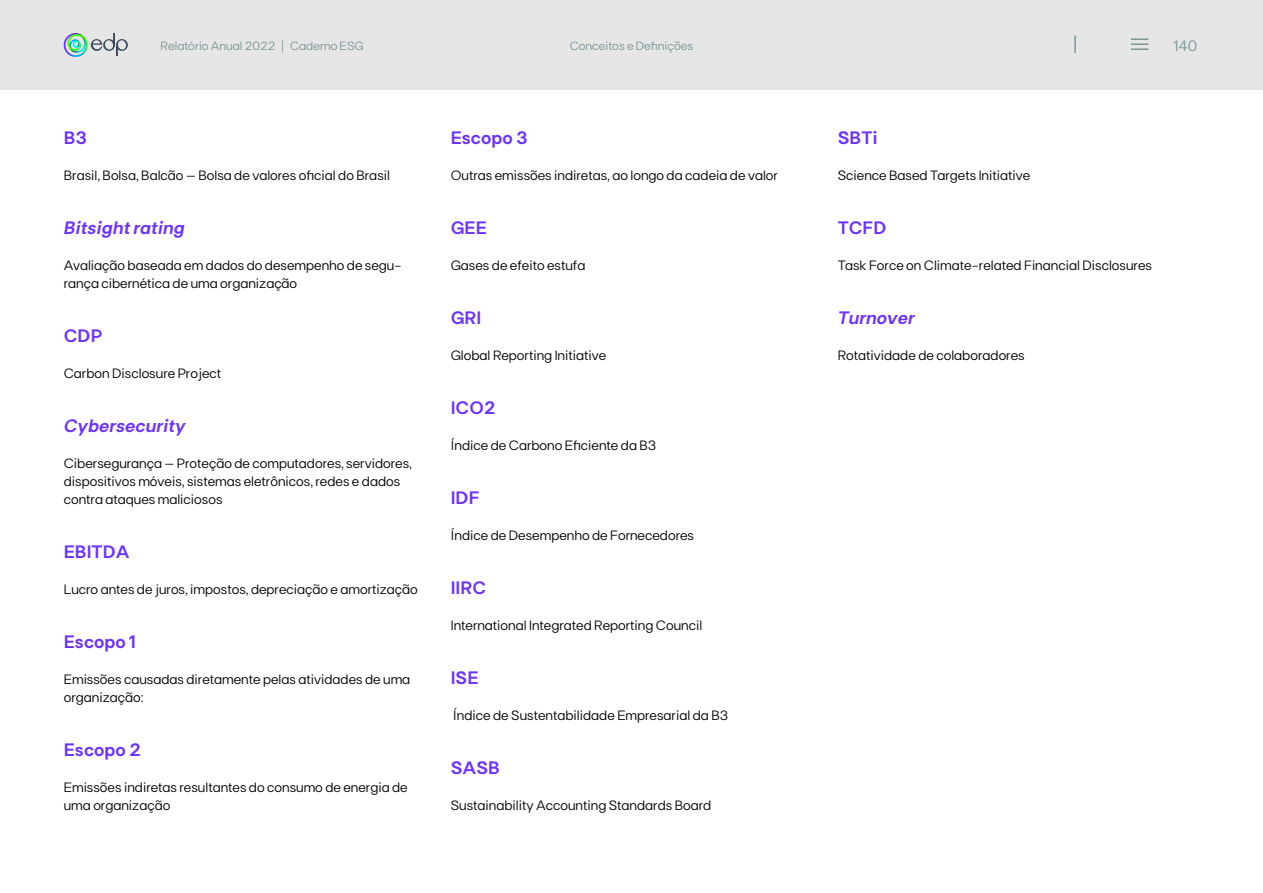
<style>
.page{position:relative;width:1263px;height:893px;background:#fff}
.page>*{position:absolute;margin:0;border:0;box-sizing:border-box;transform-origin:0 0}
.t1{font:600 18px "FT Base";color:#6d32ff}
.t2{font:italic 600 18px "FT Base";color:#6d32ff}
.t3{font:15px "FT Base";color:#7c9599}
.t4{font:13.5px/18px "FT Base";color:#000}
.t5{font:12px "FT Base";color:#7c9599}
</style>
<div class="page">
<div style="left:0;top:0;width:1263px;height:90px;background:#e6e6e6"></div>
<svg style="left:91px;top:33px;width:37px;height:23px"></svg>
<svg style="left:64px;top:33px;width:20px;height:18px"></svg>
<svg style="left:1074px;top:36px;width:2px;height:17px"></svg>
<svg style="left:1131px;top:38px;width:17px;height:12px"></svg>
<p class="t5" style="left:161px;top:39px;width:205px">Relatório Anual 2022 | Caderno ESG</p>
<p class="t5" style="left:570px;top:39px;width:125px">Conceitos e Definições</p>
<p class="t3" style="left:1173px;top:37px;width:26px">140</p>
<h1 class="t1" style="left:64px;top:127px;width:25px">B3</h1>
<p class="t4" style="left:64px;top:166px;width:328px">Brasil, Bolsa, Balcão – Bolsa de valores oficial do Brasil</p>
<h1 class="t2" style="left:64px;top:217px;width:123px">Bitsight rating</h1>
<p class="t4" style="left:64px;top:256px;width:339px">Avaliação baseada em dados do desempenho de segu&shy;rança cibernética de uma organização</p>
<h1 class="t1" style="left:64px;top:325px;width:40px">CDP</h1>
<p class="t4" style="left:64px;top:364px;width:159px">Carbon Disclosure Project</p>
<h1 class="t2" style="left:64px;top:415px;width:123px">Cybersecurity</h1>
<p class="t4" style="left:64px;top:454px;width:350px">Cibersegurança – Proteção de computadores, servidores, dispositivos móveis, sistemas eletrônicos, redes e dados contra ataques maliciosos</p>
<h1 class="t1" style="left:64px;top:541px;width:67px">EBITDA</h1>
<p class="t4" style="left:64px;top:580px;width:356px">Lucro antes de juros, impostos, depreciação e amortização</p>
<h1 class="t1" style="left:64px;top:631px;width:74px">Escopo 1</h1>
<p class="t4" style="left:64px;top:670px;width:348px">Emissões causadas diretamente pelas atividades de uma organização:</p>
<h1 class="t1" style="left:64px;top:739px;width:79px">Escopo 2</h1>
<p class="t4" style="left:64px;top:778px;width:345px">Emissões indiretas resultantes do consumo de energia de uma organização</p>
<h1 class="t1" style="left:451px;top:127px;width:79px">Escopo 3</h1>
<p class="t4" style="left:451px;top:166px;width:329px">Outras emissões indiretas, ao longo da cadeia de valor</p>
<h1 class="t1" style="left:451px;top:217px;width:38px">GEE</h1>
<p class="t4" style="left:451px;top:256px;width:136px">Gases de efeito estufa</p>
<h1 class="t1" style="left:451px;top:307px;width:32px">GRI</h1>
<p class="t4" style="left:451px;top:346px;width:157px">Global Reporting Initiative</p>
<h1 class="t1" style="left:451px;top:397px;width:47px">ICO2</h1>
<p class="t4" style="left:451px;top:436px;width:207px">Índice de Carbono Eficiente da B3</p>
<h1 class="t1" style="left:451px;top:487px;width:30px">IDF</h1>
<p class="t4" style="left:451px;top:526px;width:245px">Índice de Desempenho de Fornecedores</p>
<h1 class="t1" style="left:451px;top:577px;width:37px">IIRC</h1>
<p class="t4" style="left:451px;top:616px;width:253px">International Integrated Reporting Council</p>
<h1 class="t1" style="left:451px;top:667px;width:29px">ISE</h1>
<p class="t4" style="left:453px;top:706px;width:277px">Índice de Sustentabilidade Empresarial da B3</p>
<h1 class="t1" style="left:451px;top:757px;width:51px">SASB</h1>
<p class="t4" style="left:451px;top:796px;width:262px">Sustainability Accounting Standards Board</p>
<h1 class="t1" style="left:838px;top:127px;width:42px">SBTi</h1>
<p class="t4" style="left:838px;top:166px;width:194px">Science Based Targets Initiative</p>
<h1 class="t1" style="left:838px;top:217px;width:50px">TCFD</h1>
<p class="t4" style="left:838px;top:256px;width:316px">Task Force on Climate-related Financial Disclosures</p>
<h1 class="t2" style="left:838px;top:307px;width:78px">Turnover</h1>
<p class="t4" style="left:838px;top:346px;width:188px">Rotatividade de colaboradores</p>
</div>
